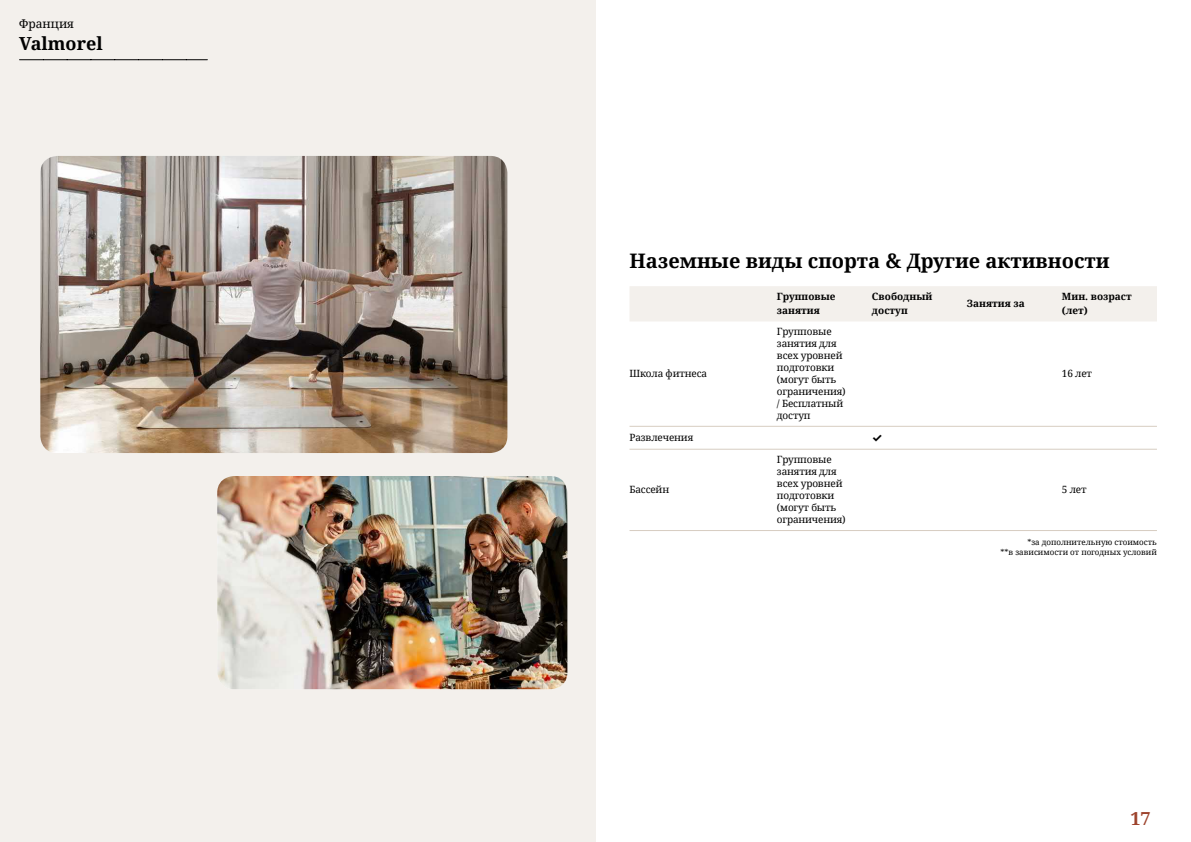
<style>
.page{position:relative;width:1191px;height:842px;background:#fff}
.page>*{position:absolute;margin:0;border:0;box-sizing:border-box;transform-origin:0 0}
.t1{font:700 20px "Noto Serif";color:#000}
.t2{font:700 18px "Noto Serif";color:#000}
.t3{font:700 18px "Noto Serif";color:#9d432c}
.t4{font:12px "Noto Serif";color:#000}
.t5{font:700 12px "Inter";color:#000}
.t6{font:10px/12px "Noto Serif";letter-spacing:-.015em;color:#000}
.t7{font:700 10px/14px "Noto Serif";color:#000}
.t8{font:8px/9.6px "Noto Serif";color:#000;text-align:right}
</style>
<div class="page">
<div style="left:0;top:0;width:595px;height:842px;background:#f3f0ec"></div>
<img style="left:40px;top:156px;width:467px;height:297px">
<img style="left:217px;top:476px;width:350px;height:213px">
<svg style="left:20px;top:59px;width:187px;height:1px"></svg>
<div style="left:630px;top:286px;width:527px;height:35px;background:#f3f0ec"></div>
<hr style="left:629px;top:426px;width:148px;height:1px;background:#d7cdc1">
<hr style="left:777px;top:426px;width:95px;height:1px;background:#d7cdc1">
<hr style="left:872px;top:426px;width:95px;height:1px;background:#d7cdc1">
<hr style="left:967px;top:426px;width:95px;height:1px;background:#d7cdc1">
<hr style="left:1062px;top:426px;width:95px;height:1px;background:#d7cdc1">
<hr style="left:629px;top:449px;width:148px;height:1px;background:#d7cdc1">
<hr style="left:777px;top:449px;width:95px;height:1px;background:#d7cdc1">
<hr style="left:872px;top:449px;width:95px;height:1px;background:#d7cdc1">
<hr style="left:967px;top:449px;width:95px;height:1px;background:#d7cdc1">
<hr style="left:1062px;top:449px;width:95px;height:1px;background:#d7cdc1">
<hr style="left:629px;top:530px;width:148px;height:1px;background:#d7cdc1">
<hr style="left:777px;top:530px;width:95px;height:1px;background:#d7cdc1">
<hr style="left:872px;top:530px;width:95px;height:1px;background:#d7cdc1">
<hr style="left:967px;top:530px;width:95px;height:1px;background:#d7cdc1">
<hr style="left:1062px;top:530px;width:95px;height:1px;background:#d7cdc1">
<p class="t4" style="left:19px;top:16px;width:56px">Франция</p>
<h2 class="t2" style="left:19px;top:31px;width:85px">Valmorel</h2>
<h1 class="t1" style="left:629px;top:247px;width:482px">Наземные виды спорта &amp; Другие активности</h1>
<p class="t7" style="left:777px;top:289px;width:60px">Групповые занятия</p>
<p class="t7" style="left:872px;top:289px;width:62px">Свободный доступ</p>
<p class="t7" style="left:967px;top:296px;width:59px">Занятия за</p>
<p class="t7" style="left:1062px;top:289px;width:71px">Мин. возраст (лет)</p>
<p class="t6" style="left:629px;top:367px;width:79px">Школа фитнеса</p>
<p class="t6" style="left:777px;top:325px;width:70px">Групповые занятия для всех уровней подготовки (могут быть ограничения) / Бесплатный доступ</p>
<p class="t6" style="left:629px;top:431px;width:65px">Развлечения</p>
<p class="t5" style="left:872px;top:429px;width:12px">✓</p>
<p class="t6" style="left:629px;top:483px;width:41px">Бассейн</p>
<p class="t6" style="left:777px;top:453px;width:70px">Групповые занятия для всех уровней подготовки (могут быть ограничения)</p>
<p class="t6" style="left:1062px;top:367px;width:32px">16 лет</p>
<p class="t6" style="left:1062px;top:483px;width:26px">5 лет</p>
<p class="t8" style="left:1000px;top:537px;width:158px">*за дополнительную стоимость<br>**в зависимости от погодных условий</p>
<h2 class="t3" style="left:1130px;top:806px;width:22px">17</h2>
</div>
